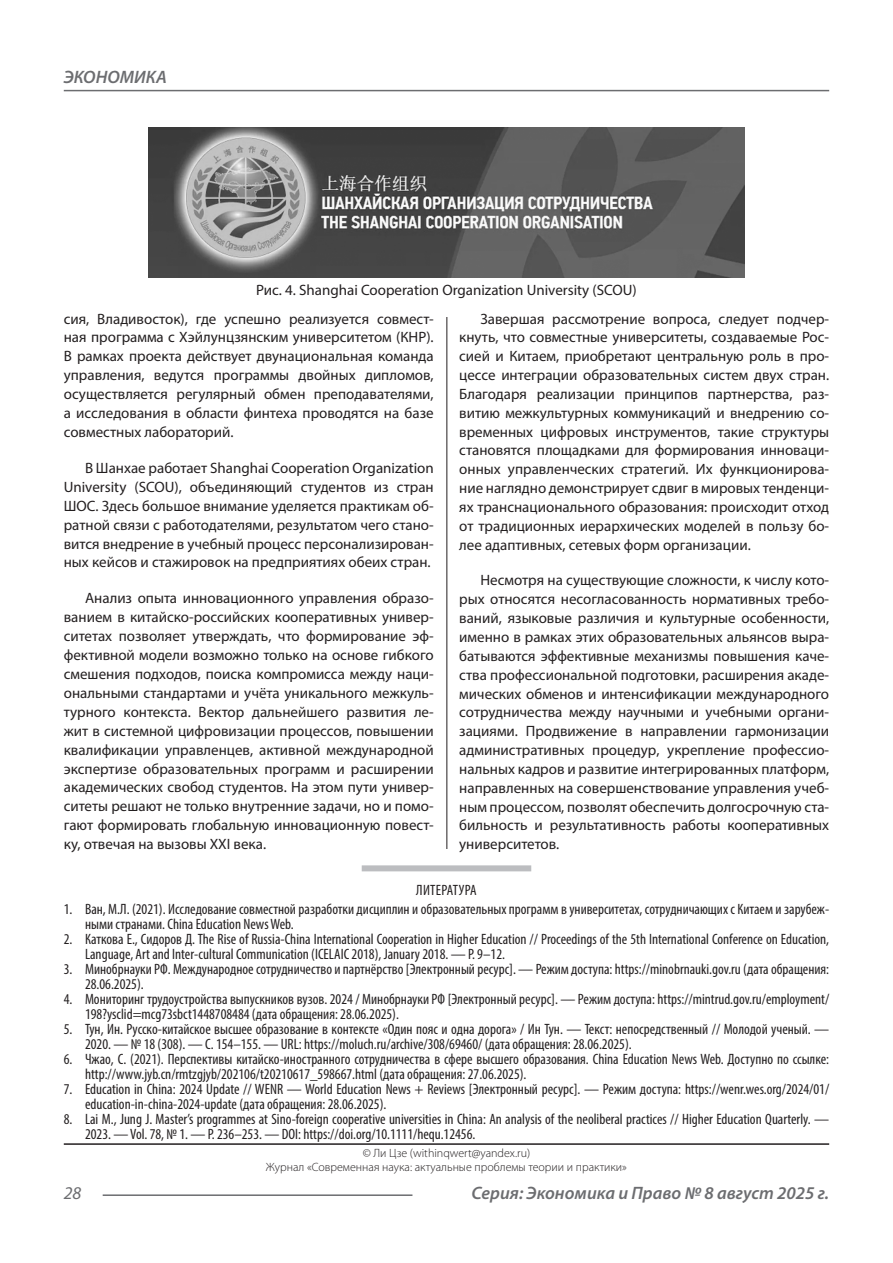
<style>
.page{position:relative;width:893px;height:1263px;background:#fff}
.page>*{position:absolute;margin:0;border:0;box-sizing:border-box;transform-origin:0 0}
.t1{font:italic 600 18px "Myriad Pro";color:#6c6d70}
.t2{font:italic 18px "Myriad Pro";color:#6c6d70}
.Статья_текст{font:15px/18.9px "Myriad Pro";color:#231f20;text-align:justify}
.Библиография_Литерат{font:condensed 15px/15px "Myriad Pro";color:#231f20}
.Библиография_Литерат-2{font:condensed 15px "Myriad Pro";letter-spacing:.02em;color:#231f20}
.Автор_копирайт{font:300 12px "Myriad Pro";color:#231f20}
</style>
<div class="page">
<hr style="left:446px;top:128px;width:1px;height:1007px;background:#231f20">
<hr style="left:103px;top:1194px;width:309px;height:2px;background:#6c6d70">
<hr style="left:64px;top:90px;width:765px;height:1px;background:#6c6d70">
<div style="left:441px;top:295px;width:12px;height:22px;background:#fff"></div>
<img style="left:149px;top:128px;width:595px;height:149px">
<div style="left:440px;top:849px;width:12px;height:16px;background:#fff"></div>
<div style="left:362px;top:865px;width:169px;height:6px;background:#bcbdc0"></div>
<hr style="left:64px;top:1143px;width:765px;height:2px;background:#231f20">
<p class="t1" style="left:64px;top:66px;width:105px">ЭКОНОМИКА</p>
<p class="Статья_текст" style="left:256px;top:280px;width:382px">Рис. 4. Shanghai Cooperation Organization University (SCOU)</p>
<p class="Статья_текст" style="left:64px;top:309px;width:371px">сия, Владивосток), где успешно реализуется совмест&shy;ная программа с Хэйлунцзянским университетом (КНР).<br>В рамках проекта действует двунациональная команда управления, ведутся программы двойных дипломов, осуществляется регулярный обмен преподавателями, а исследования в области финтеха проводятся на базе совместных лабораторий.</p>
<p class="Статья_текст" style="left:64px;top:458px;width:371px;text-indent:21px">В Шанхае работает Shanghai Cooperation Organization University (SCOU), объединяющий студентов из стран ШОС. Здесь большое внимание уделяется практикам об&shy;ратной связи с работодателями, результатом чего стано&shy;вится внедрение в учебный процесс персонализирован&shy;ных кейсов и стажировок на предприятиях обеих стран.</p>
<p class="Статья_текст" style="left:64px;top:589px;width:371px;text-indent:21px">Анализ опыта инновационного управления образо&shy;ванием в китайско-российских кооперативных универ&shy;ситетах позволяет утверждать, что формирование эф&shy;фективной модели возможно только на основе гибкого смешения подходов, поиска компромисса между наци&shy;ональными стандартами и учёта уникального межкуль&shy;турного контекста. Вектор дальнейшего развития ле&shy;жит в системной цифровизации процессов, повышении квалификации управленцев, активной международной экспертизе образовательных программ и расширении академических свобод студентов. На этом пути универ&shy;ситеты решают не только внутренние задачи, но и помо&shy;гают формировать глобальную инновационную повест&shy;ку, отвечая на вызовы XXI века.</p>
<p class="Статья_текст" style="left:459px;top:309px;width:371px;text-indent:21px">Завершая рассмотрение вопроса, следует подчер&shy;кнуть, что совместные университеты, создаваемые Рос&shy;сией и Китаем, приобретают центральную роль в про&shy;цессе интеграции образовательных систем двух стран.<br>Благодаря реализации принципов партнерства, раз&shy;витию межкультурных коммуникаций и внедрению со&shy;временных цифровых инструментов, такие структуры становятся площадками для формирования инноваци&shy;онных управленческих стратегий. Их функционирова&shy;ние наглядно демонстрирует сдвиг в мировых тенденци&shy;ях транснационального образования: происходит отход от традиционных иерархических моделей в пользу бо&shy;лее адаптивных, сетевых форм организации.</p>
<p class="Статья_текст" style="left:459px;top:571px;width:371px;text-indent:21px">Несмотря на существующие сложности, к числу кото&shy;рых относятся несогласованность нормативных требо&shy;ваний, языковые различия и культурные особенности, именно в рамках этих образовательных альянсов выра&shy;батываются эффективные механизмы повышения каче&shy;ства профессиональной подготовки, расширения акаде&shy;мических обменов и интенсификации международного сотрудничества между научными и учебными органи&shy;зациями. Продвижение в направлении гармонизации административных процедур, укрепление профессио&shy;нальных кадров и развитие интегрированных платформ, направленных на совершенствование управления учеб&shy;ным процессом, позволят обеспечить долгосрочную ста&shy;бильность и результативность работы кооперативных университетов.</p>
<p class="Библиография_Литерат-2" style="left:416px;top:881px;width:62px">ЛИТЕРАТУРА</p>
<p class="Библиография_Литерат" style="left:85px;top:901px;width:746px;text-indent:-21px">1. Ван, М.Л. (2021). Исследование совместной разработки дисциплин и образовательных программ в университетах, сотрудничающих с Китаем и зарубеж&shy;ными странами. China Education News Web.</p>
<p class="Библиография_Литерат" style="left:85px;top:931px;width:746px;text-indent:-21px">2. Каткова Е., Сидоров Д. The Rise of Russia-China International Cooperation in Higher Education // Proceedings of the 5th International Conference on Education,<br>Language, Art and Inter-cultural Communication (ICELAIC 2018), January 2018. — P. 9–12.</p>
<p class="Библиография_Литерат" style="left:85px;top:961px;width:746px;text-indent:-21px">3. Минобрнауки РФ. Международное сотрудничество и партнёрство [Электронный ресурс]. — Режим доступа: https://minobrnauki.gov.ru (дата обращения:<br>28.06.2025).</p>
<p class="Библиография_Литерат" style="left:85px;top:991px;width:746px;text-indent:-21px">4. Мониторинг трудоустройства выпускников вузов. 2024 / Минобрнауки РФ [Электронный ресурс]. — Режим доступа: https://mintrud.gov.ru/employment/<br>198?ysclid=mcg73sbct1448708484 (дата обращения: 28.06.2025).</p>
<p class="Библиография_Литерат" style="left:85px;top:1021px;width:746px;text-indent:-21px">5. Тун, Ин. Русско-китайское высшее образование в контексте «Один пояс и одна дорога» / Ин Тун. — Текст: непосредственный // Молодой ученый. —<br>2020. — № 18 (308). — С. 154–155. — URL: https://moluch.ru/archive/308/69460/ (дата обращения: 28.06.2025).</p>
<p class="Библиография_Литерат" style="left:85px;top:1051px;width:746px;text-indent:-21px">6. Чжао, С. (2021). Перспективы китайско-иностранного сотрудничества в сфере высшего образования. China Education News Web. Доступно по ссылке: http://www.jyb.cn/rmtzgjyb/202106/t20210617_598667.html (дата обращения: 27.06.2025).</p>
<p class="Библиография_Литерат" style="left:85px;top:1081px;width:746px;text-indent:-21px">7. Education in China: 2024 Update // WENR — World Education News + Reviews [Электронный ресурс]. — Режим доступа: https://wenr.wes.org/2024/01/ education-in-china-2024-update (дата обращения: 28.06.2025).</p>
<p class="Библиография_Литерат" style="left:85px;top:1111px;width:745px;text-indent:-21px">8. Lai M., Jung J. Master’s programmes at Sino-foreign cooperative universities in China: An analysis of the neoliberal practices // Higher Education Quarterly. —<br>2023. — Vol. 78, № 1. — P. 236–253. — DOI: https://doi.org/10.1111/hequ.12456.</p>
<p class="Автор_копирайт" style="left:363px;top:1145px;width:169px">© Ли Цзе (withinqwert@yandex.ru)</p>
<p class="Автор_копирайт" style="left:266px;top:1160px;width:363px">Журнал «Современная наука: актуальные проблемы теории и практики»</p>
<p class="t2" style="left:64px;top:1182px;width:19px">28</p>
<p class="t1" style="left:471px;top:1182px;width:359px">Серия: Экономика и Право № 8 август 2025 г.</p>
</div>
